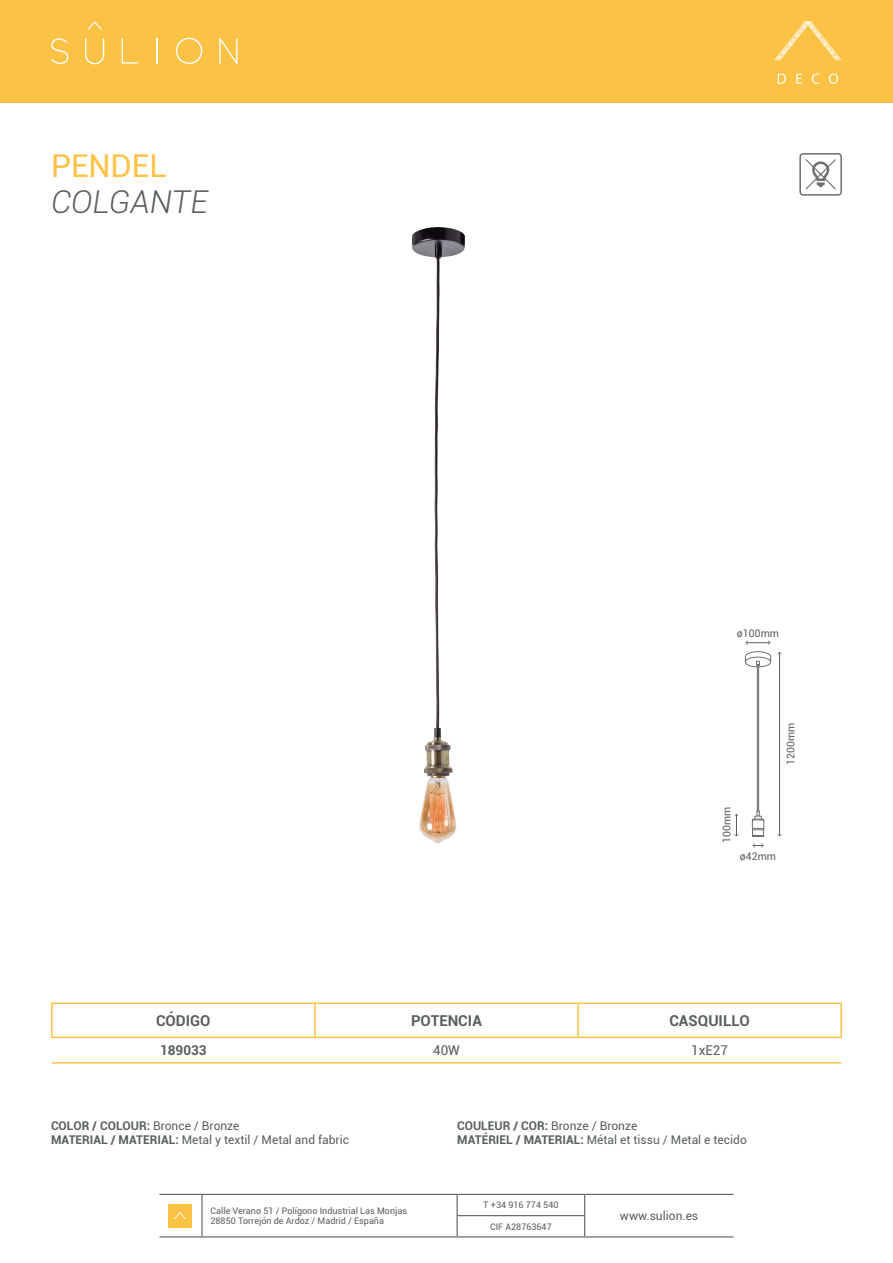
<style>
.page{position:relative;width:893px;height:1263px;background:#fff}
.page>*{position:absolute;margin:0;border:0;box-sizing:border-box;transform-origin:0 0}
.t1{font:italic 300 31.5px "Roboto";color:#595e5e}
.t2{font:31.5px "Roboto";color:#fbc245}
.t3{font:700 15px "Roboto";color:#595e5e}
.t4{font:13.5px "Roboto";color:#595e5e}
.t5{font:700 13.5px "Roboto";color:#595e5e}
.t6{font:12px/14.4px "Roboto";color:#595e5e}
.t7{font:10.5px "Roboto";color:#5a5d5e}
.t8{font:9px/10.8px "Roboto";color:#595e5e}
.s1{font-weight:700}
</style>
<div class="page">
<div style="left:0;top:0;width:893px;height:102px;background:#fbc245"></div>
<hr style="left:202px;top:1194px;width:255px;height:1px;background:#595e5e">
<hr style="left:201px;top:1195px;width:2px;height:21px;background:#595e5e">
<hr style="left:201px;top:1216px;width:2px;height:20px;background:#595e5e">
<hr style="left:202px;top:1236px;width:255px;height:1px;background:#595e5e">
<hr style="left:457px;top:1194px;width:128px;height:1px;background:#595e5e">
<hr style="left:457px;top:1215px;width:128px;height:1px;background:#595e5e">
<svg style="left:457px;top:1195px;width:1px;height:41px"></svg>
<hr style="left:457px;top:1236px;width:128px;height:1px;background:#595e5e">
<hr style="left:585px;top:1194px;width:148px;height:1px;background:#595e5e">
<svg style="left:584px;top:1195px;width:1px;height:41px"></svg>
<hr style="left:585px;top:1236px;width:148px;height:1px;background:#595e5e">
<hr style="left:159px;top:1194px;width:43px;height:1px;background:#595e5e">
<hr style="left:159px;top:1236px;width:43px;height:1px;background:#595e5e">
<div style="left:168px;top:1204px;width:24px;height:23px;background:#fbc245"></div>
<svg style="left:174px;top:1212px;width:12px;height:7px"></svg>
<svg style="left:51px;top:38px;width:17px;height:26px"></svg>
<svg style="left:85px;top:38px;width:19px;height:26px"></svg>
<svg style="left:122px;top:38px;width:16px;height:26px"></svg>
<svg style="left:157px;top:38px;width:1px;height:26px"></svg>
<svg style="left:176px;top:38px;width:26px;height:26px"></svg>
<svg style="left:219px;top:38px;width:19px;height:26px"></svg>
<svg style="left:88px;top:22px;width:14px;height:7px"></svg>
<svg style="left:774px;top:21px;width:68px;height:39px"></svg>
<svg style="left:778px;top:74px;width:8px;height:10px"></svg>
<svg style="left:796px;top:74px;width:6px;height:10px"></svg>
<svg style="left:812px;top:73px;width:7px;height:11px"></svg>
<svg style="left:829px;top:73px;width:9px;height:11px"></svg>
<hr style="left:51px;top:1002px;width:264px;height:2px;background:#fbc245">
<hr style="left:51px;top:1004px;width:2px;height:32px;background:#fbc245">
<hr style="left:315px;top:1002px;width:263px;height:2px;background:#fbc245">
<hr style="left:314px;top:1004px;width:2px;height:32px;background:#fbc245">
<hr style="left:578px;top:1002px;width:264px;height:2px;background:#fbc245">
<hr style="left:577px;top:1004px;width:2px;height:32px;background:#fbc245">
<hr style="left:840px;top:1004px;width:2px;height:32px;background:#fbc245">
<hr style="left:51px;top:1036px;width:264px;height:2px;background:#fbc245">
<hr style="left:315px;top:1036px;width:263px;height:2px;background:#fbc245">
<hr style="left:578px;top:1036px;width:264px;height:2px;background:#fbc245">
<hr style="left:52px;top:1062px;width:263px;height:1px;background:#fbc245">
<hr style="left:315px;top:1062px;width:263px;height:1px;background:#fbc245">
<hr style="left:578px;top:1062px;width:263px;height:1px;background:#fbc245">
<svg style="left:799px;top:153px;width:43px;height:43px"></svg>
<svg style="left:745px;top:640px;width:26px;height:5px"></svg>
<svg style="left:752px;top:843px;width:12px;height:5px"></svg>
<hr style="left:779px;top:652px;width:1px;height:184px;background:#5a5d5e">
<svg style="left:734px;top:814px;width:5px;height:22px"></svg>
<div style="left:745px;top:657px;width:26px;height:10px;border:1px solid #6c6d70;border-radius:50%"></div>
<svg style="left:745px;top:651px;width:26px;height:15px"></svg>
<hr style="left:757px;top:664px;width:1px;height:147px;background:#6c6d70">
<hr style="left:758px;top:664px;width:1px;height:147px;background:#6c6d70">
<svg style="left:752px;top:811px;width:12px;height:26px"></svg>
<img style="left:412px;top:227px;width:53px;height:616px">
<h1 class="t2" style="left:51px;top:143px;width:117px">PENDEL</h1>
<h1 class="t1" style="left:51px;top:180px;width:158px">COLGANTE</h1>
<p class="t7" style="left:737px;top:626px;width:44px">ø100mm</p>
<p class="t7" style="left:783px;top:765px;width:43px;rotate:-90deg">1200mm</p>
<p class="t7" style="left:719px;top:843px;width:38px;rotate:-90deg">100mm</p>
<p class="t7" style="left:740px;top:849px;width:38px">ø42mm</p>
<p class="t3" style="left:156px;top:1010px;width:56px">CÓDIGO</p>
<p class="t3" style="left:411px;top:1010px;width:72px">POTENCIA</p>
<p class="t3" style="left:669px;top:1010px;width:82px">CASQUILLO</p>
<p class="t5" style="left:160px;top:1041px;width:48px">189033</p>
<p class="t4" style="left:433px;top:1041px;width:28px">40W</p>
<p class="t4" style="left:691px;top:1041px;width:39px">1xE27</p>
<p class="t6" style="left:51px;top:1117px;width:300px"><span class="s1">COLOR / COLOUR:</span> Bronce / Bronze<br><span class="s1">MATERIAL / MATERIAL:</span> Metal y textil / Metal and fabric</p>
<p class="t8" style="left:210px;top:1205px;width:198px">Calle Verano 51 / Polígono Industrial Las Monjas<br>28850 Torrejón de Ardoz / Madrid / España</p>
<p class="t6" style="left:457px;top:1117px;width:291px"><span class="s1">COULEUR / COR:</span> Bronze / Bronze<br><span class="s1">MATÉRIEL / MATERIAL:</span> Métal et tissu / Metal e tecido</p>
<p class="t8" style="left:483px;top:1199px;width:77px">T +34 916 774 540</p>
<p class="t8" style="left:490px;top:1221px;width:63px">CIF A28763647</p>
<p class="t6" style="left:620px;top:1208px;width:80px">www.sulion.es</p>
</div>
